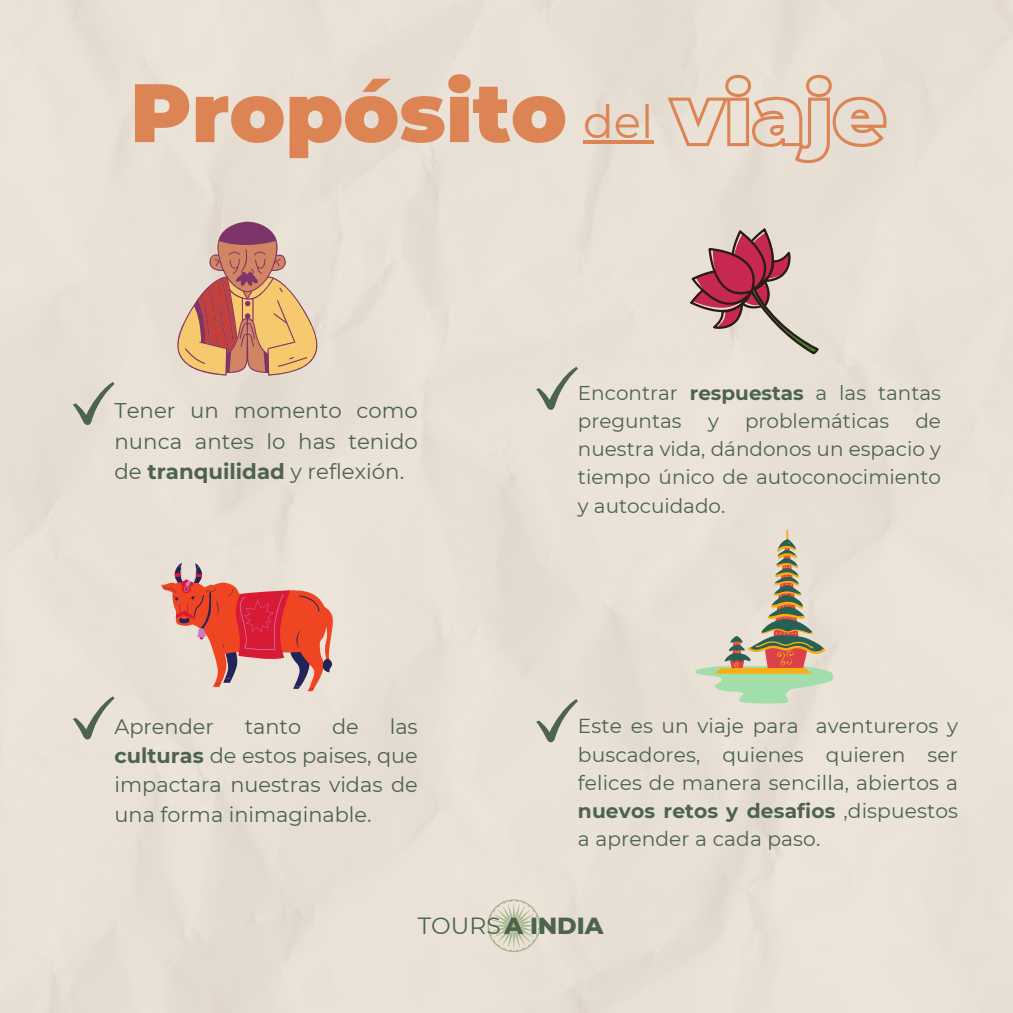
<style>
.page{position:relative;width:1013px;height:1013px;background:#fff}
.page>*{position:absolute;margin:0;border:0;box-sizing:border-box;transform-origin:0 0}
.t1{font:900 82.62px "Montserrat";color:#dd8454}
.t2{font:800 23.75px "Montserrat";color:#4d6351}
.t3{font:21.25px/30.1px "Montserrat";color:#4d6351;text-align:justify}
.t4{font:20.88px/29px "Montserrat";color:#4d6351;text-align:justify}
.t5{font:20.12px/28.1px "Montserrat";letter-spacing:.005em;color:#4d6351;text-align:justify}
.t6{font:20px/28.1px "Montserrat";color:#4d6351}
.s1{font-weight:400;font-size:45.25px}
.s2{font-size:83px;color:rgb(0 0 0/0)}
.s3{font-weight:700}
.s4{font-weight:400;font-size:23.38px}
</style>
<div class="page">
<div style="left:0;top:0;width:1012px;height:1012px;background:#eae1d6"></div>
<svg style="left:536px;top:367px;width:42px;height:43px;background:#cbc8bc"></svg>
<svg style="left:73px;top:382px;width:41px;height:43px;background:#c8c5b9"></svg>
<svg style="left:73px;top:696px;width:41px;height:43px;background:#cbc9bd"></svg>
<svg style="left:536px;top:699px;width:42px;height:43px;background:#cbc8bc"></svg>
<svg style="left:487px;top:899px;width:53px;height:53px;background:#d6d5c0"></svg>
<svg style="left:161px;top:563px;width:172px;height:128px;background:#df8d85"></svg>
<svg style="left:683px;top:223px;width:136px;height:140px;background:#cea9a8"></svg>
<svg style="left:175px;top:222px;width:145px;height:153px;background:#d8a88c"></svg>
<svg style="left:695px;top:529px;width:138px;height:174px;background:#d0c9b3"></svg>
<svg style="left:665px;top:73px;width:223px;height:92px;background:#e6cfbe"></svg>
<hr style="left:583px;top:141px;width:70px;height:3px;background:#dd8454">
<h1 class="t1" style="left:130px;top:62px;width:758px">Propósito <span class="s1">del</span> <span class="s2">viaje</span></h1>
<p class="t3" style="left:114px;top:396px;width:305px">Tener un momento como nunca antes lo has tenido de <span class="s3">tranquilidad</span> y reflexión.</p>
<p class="t4" style="left:114px;top:712px;width:101px">Aprender</p>
<p class="t4" style="left:245px;top:712px;width:58px">tanto</p>
<p class="t4" style="left:332px;top:712px;width:28px">de</p>
<p class="t4" style="left:114px;top:712px;width:305px;text-indent:275px">las <span class="s3">culturas</span> de estos paises, que impactara nuestras vidas de una forma inimaginable.</p>
<p class="t6" style="left:578px;top:379px;width:364px">Encontrar <span class="s3">respuestas</span> a las tantas preguntas</p>
<p class="t6" style="left:578px;top:407px;width:364px;text-align:justify;text-indent:337px">de nuestra vida, dándonos un espacio y tiempo único de autoconocimiento y autocuidado.</p>
<p class="t6" style="left:708px;top:407px;width:12px">y</p>
<p class="t6" style="left:745px;top:407px;width:146px">problemáticas</p>
<p class="t5" style="left:578px;top:712px;width:381px">Este es un viaje para aventureros y buscadores, quienes quieren ser felices de manera sencilla, abiertos a <span class="s3">nuevos retos y desafios</span> ,dispuestos a aprender a cada paso.</p>
<p class="t2" style="left:418px;top:910px;width:187px"><span class="s4">TOURS</span> A INDIA</p>
</div>
